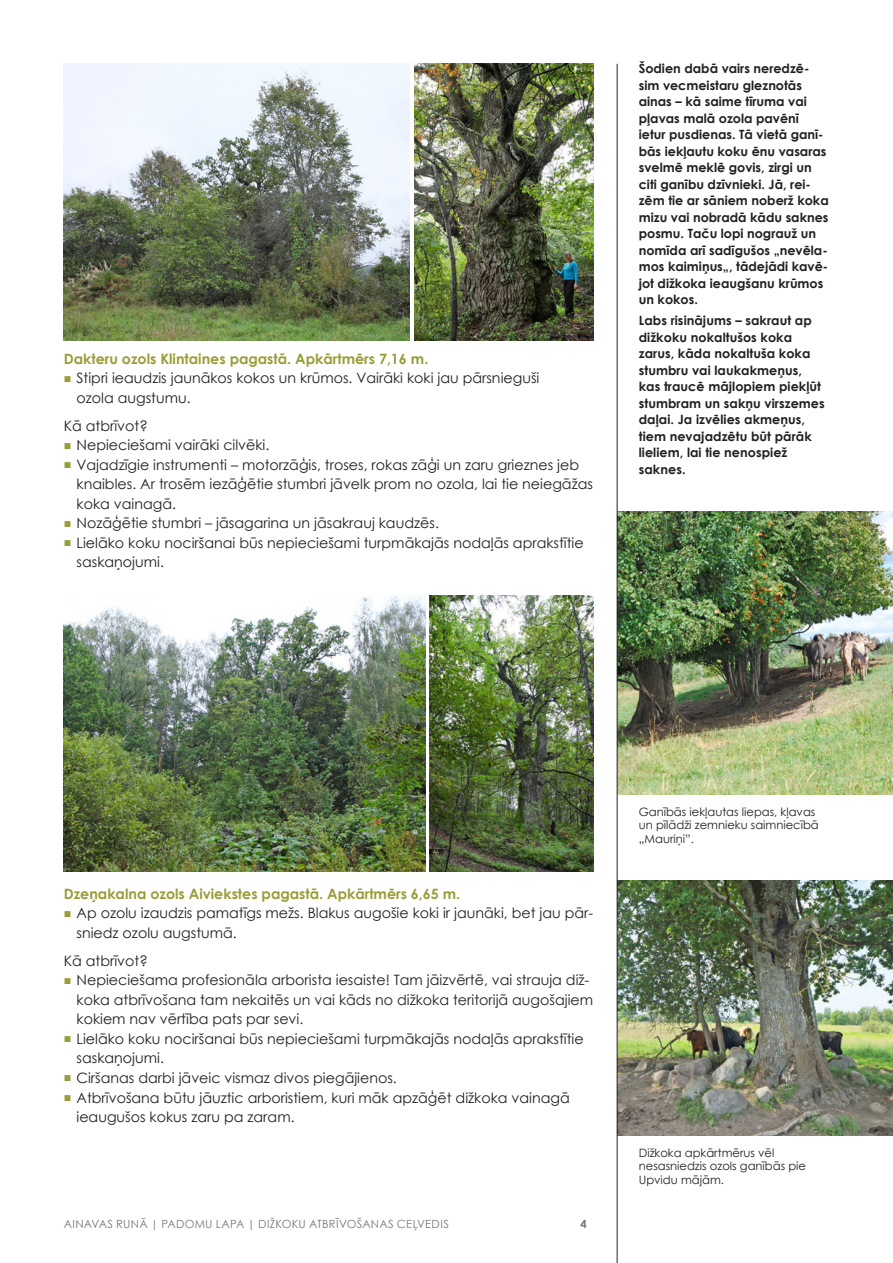
<style>
.page{position:relative;width:893px;height:1263px;background:#fff}
.page>*{position:absolute;margin:0;border:0;box-sizing:border-box;transform-origin:0 0}
.t1{font:14.25px/19.5px "Century Gothic";color:#231f20}
.t2{font:700 14.25px "Century Gothic";color:#999d37}
.t3{font:700 12.75px/16.5px "Century Gothic";color:#231f20}
.t4{font:11.55px/13.5px "Century Gothic";color:#231f20}
.t5{font:11.25px "Century Gothic";letter-spacing:.02em;color:#76787b}
.t6{font:700 11.25px "Century Gothic";color:#76787b}
.s1{font-weight:700;font-size:12.75px;color:#999d37}
</style>
<div class="page">
<img style="left:618px;top:880px;width:274px;height:255px">
<img style="left:618px;top:511px;width:275px;height:283px">
<hr style="left:617px;top:64px;width:1px;height:1199px;background:#231f20">
<img style="left:64px;top:64px;width:346px;height:276px">
<img style="left:414px;top:64px;width:180px;height:276px">
<img style="left:64px;top:595px;width:361px;height:277px">
<img style="left:429px;top:595px;width:165px;height:277px">
<p class="t2" style="left:64px;top:348px;width:366px">Dakteru ozols Klintaines pagastā. Apkārtmērs 7,16 m.</p>
<p class="t1" style="left:77px;top:368px;width:464px;text-indent:-13px"><span class="s1">■</span> Stipri ieaudzis jaunākos kokos un krūmos. Vairāki koki jau pārsnieguši ozola augstumu.</p>
<p class="t1" style="left:64px;top:416px;width:86px">Kā atbrīvot?</p>
<p class="t1" style="left:64px;top:435px;width:207px"><span class="s1">■</span> Nepieciešami vairāki cilvēki.</p>
<p class="t1" style="left:77px;top:455px;width:518px;text-indent:-13px"><span class="s1">■</span> Vajadzīgie instrumenti – motorzāģis, troses, rokas zāģi un zaru grieznes jeb knaibles. Ar trosēm iezāģētie stumbri jāvelk prom no ozola, lai tie neiegāžas koka vainagā.</p>
<p class="t1" style="left:64px;top:513px;width:377px"><span class="s1">■</span> Nozāģētie stumbri – jāsagarina un jāsakrauj kaudzēs.</p>
<p class="t1" style="left:77px;top:533px;width:509px;text-indent:-13px"><span class="s1">■</span> Lielāko koku nociršanai būs nepieciešami turpmākajās nodaļās aprakstītie saskaņojumi.</p>
<p class="t3" style="left:639px;top:60px;width:191px">Šodien dabā vairs neredzē&shy;sim vecmeistaru gleznotās ainas – kā saime tīruma vai pļavas malā ozola pavēnī ietur pusdienas. Tā vietā ganī&shy;bās iekļautu koku ēnu vasaras svelmē meklē govis, zirgi un citi ganību dzīvnieki. Jā, rei&shy;zēm tie ar sāniem noberž koka mizu vai nobradā kādu saknes posmu. Taču lopi nograuž un nomīda arī sadīgušos „nevēla&shy;mos kaimiņus„, tādejādi kavē&shy;jot dižkoka ieaugšanu krūmos un kokos.</p>
<p class="t3" style="left:639px;top:312px;width:188px">Labs risinājums – sakraut ap dižkoku nokaltušos koka zarus, kāda nokaltuša koka stumbru vai laukakmeņus, kas traucē mājlopiem piekļūt stumbram un sakņu virszemes daļai. Ja izvēlies akmeņus, tiem nevajadzētu būt pārāk lieliem, lai tie nenospiež saknes.</p>
<p class="t2" style="left:64px;top:883px;width:398px">Dzeņakalna ozols Aiviekstes pagastā. Apkārtmērs 6,65 m.</p>
<p class="t1" style="left:77px;top:903px;width:518px;text-indent:-13px"><span class="s1">■</span> Ap ozolu izaudzis pamatīgs mežs. Blakus augošie koki ir jaunāki, bet jau pār&shy;sniedz ozolu augstumā.</p>
<p class="t1" style="left:64px;top:951px;width:86px">Kā atbrīvot?</p>
<p class="t1" style="left:77px;top:970px;width:518px;text-indent:-13px"><span class="s1">■</span> Nepieciešama profesionāla arborista iesaiste! Tam jāizvērtē, vai strauja diž&shy;koka atbrīvošana tam nekaitēs un vai kāds no dižkoka teritorijā augošajiem kokiem nav vērtība pats par sevi.</p>
<p class="t1" style="left:77px;top:1029px;width:509px;text-indent:-13px"><span class="s1">■</span> Lielāko koku nociršanai būs nepieciešami turpmākajās nodaļās aprakstītie saskaņojumi.</p>
<p class="t1" style="left:64px;top:1068px;width:335px"><span class="s1">■</span> Ciršanas darbi jāveic vismaz divos piegājienos.</p>
<p class="t1" style="left:77px;top:1087px;width:495px;text-indent:-13px"><span class="s1">■</span> Atbrīvošana būtu jāuztic arboristiem, kuri māk apzāģēt dižkoka vainagā ieaugušos kokus zaru pa zaram.</p>
<p class="t5" style="left:64px;top:1216px;width:387px">AINAVAS RUNĀ | PADOMU LAPA | DIŽKOKU ATBRĪVOŠANAS CEĻVEDIS</p>
<p class="t6" style="left:580px;top:1216px;width:8px">4</p>
<p class="t4" style="left:639px;top:805px;width:182px">Ganībās iekļautas liepas, kļavas un pīlādži zemnieku saimniecībā „Mauriņi”.</p>
<p class="t4" style="left:639px;top:1146px;width:169px">Dižkoka apkārtmērus vēl nesasniedzis ozols ganībās pie<br>Upvidu mājām.</p>
</div>
